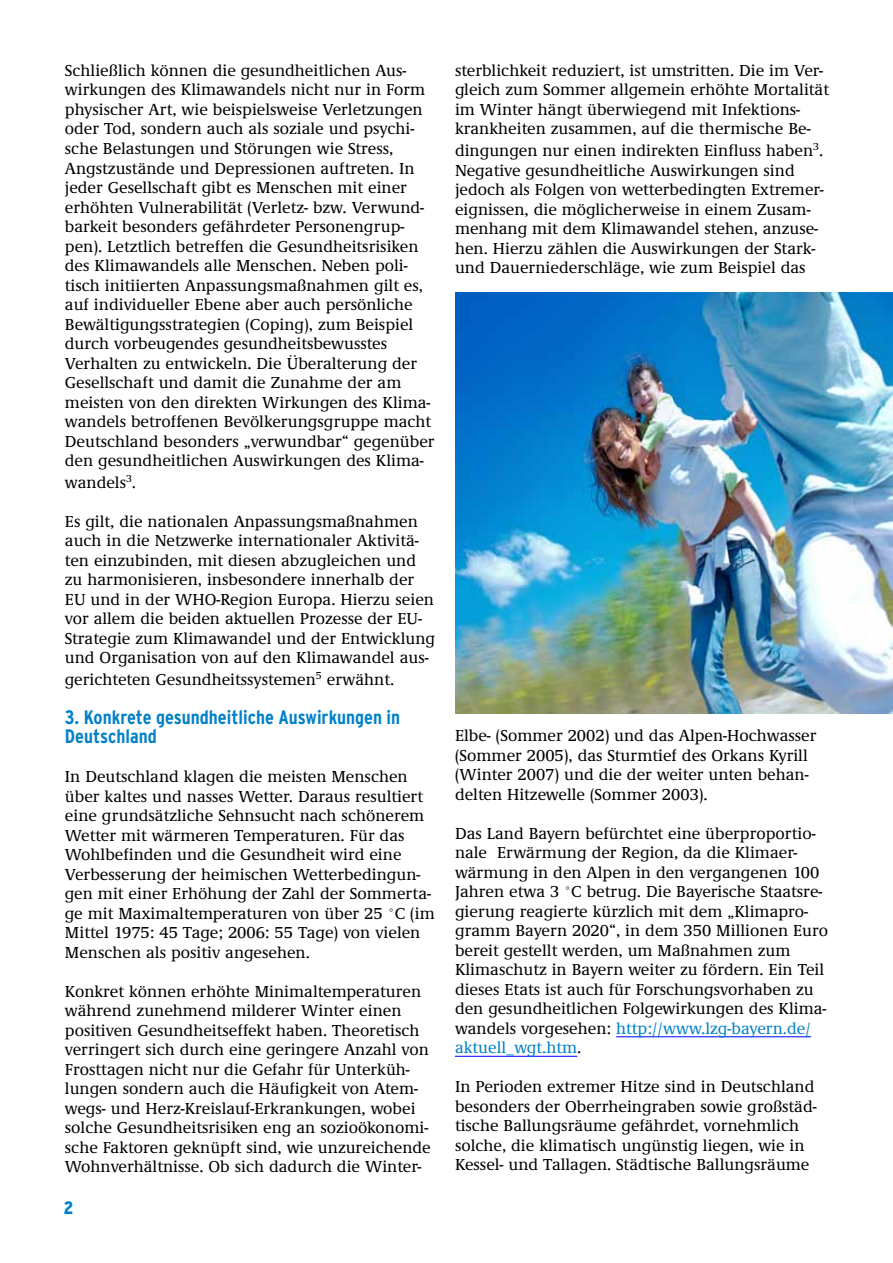
<style>
.page{position:relative;width:893px;height:1263px;background:#fff}
.page>*{position:absolute;margin:0;border:0;box-sizing:border-box;transform-origin:0 0}
.t1{font:700 condensed 19.5px/19.5px "Interstate";color:#0081c7}
.t2{font:900 condensed 18px "Interstate";color:#0083cc}
.t3{font:500 16.5px/19.5px "Demos EF";color:#000}
.s1{color:#0081c7}
</style>
<div class="page">
<hr style="left:616px;top:1036px;width:195px;height:1px;background:#00f">
<hr style="left:455px;top:1056px;width:122px;height:1px;background:#00f">
<img style="left:455px;top:292px;width:438px;height:421px">
<p class="t3" style="left:65px;top:61px;width:371px">Schließlich können die gesundheitlichen Aus&shy;wirkungen des Klimawandels nicht nur in Form physischer Art, wie beispielsweise Verletzungen oder Tod, sondern auch als soziale und psychi&shy;sche Belastungen und Störungen wie Stress, Angstzustände und Depressionen auftreten. In jeder Gesellschaft gibt es Menschen mit einer erhöhten Vulnerabilität (Verletz- bzw. Verwund&shy;barkeit besonders gefährdeter Personengrup&shy;pen). Letztlich betreffen die Gesundheitsrisiken des Klimawandels alle Menschen. Neben poli&shy;tisch initiierten Anpassungsmaßnahmen gilt es, auf individueller Ebene aber auch persönliche Bewältigungsstrategien (Coping), zum Beispiel durch vorbeugendes gesundheitsbewusstes Verhalten zu entwickeln. Die Überalterung der Gesellschaft und damit die Zunahme der am meisten von den direkten Wirkungen des Klima&shy;wandels betroffenen Bevölkerungsgruppe macht Deutschland besonders „verwundbar“ gegenüber den gesundheitlichen Auswirkungen des Klima-</p>
<p class="t3" style="left:65px;top:473px;width:73px">wandels<sup>3</sup>.</p>
<p class="t3" style="left:65px;top:512px;width:372px">Es gilt, die nationalen Anpassungsmaßnahmen auch in die Netzwerke internationaler Aktivitä&shy;ten einzubinden, mit diesen abzugleichen und zu harmonisieren, insbesondere innerhalb der EU und in der WHO-Region Europa. Hierzu seien vor allem die beiden aktuellen Prozesse der EU-Strategie zum Klimawandel und der Entwicklung und Organisation von auf den Klimawandel aus-</p>
<p class="t3" style="left:65px;top:670px;width:331px">gerichteten Gesundheitssystemen<sup>5</sup> erwähnt.</p>
<p class="t1" style="left:65px;top:707px;width:337px">3. Konkrete gesundheitliche Auswirkungen in<br>Deutschland</p>
<p class="t3" style="left:65px;top:767px;width:371px">In Deutschland klagen die meisten Menschen über kaltes und nasses Wetter. Daraus resultiert eine grundsätzliche Sehnsucht nach schönerem Wetter mit wärmeren Temperaturen. Für das Wohlbefinden und die Gesundheit wird eine Verbesserung der heimischen Wetterbedingun&shy;gen mit einer Erhöhung der Zahl der Sommerta&shy;ge mit Maximaltemperaturen von über 25 °C (im Mittel 1975: 45 Tage; 2006: 55 Tage) von vielen Menschen als positiv angesehen.</p>
<p class="t3" style="left:65px;top:982px;width:367px">Konkret können erhöhte Minimaltemperaturen während zunehmend milderer Winter einen positiven Gesundheitseffekt haben. Theoretisch verringert sich durch eine geringere Anzahl von Frosttagen nicht nur die Gefahr für Unterküh&shy;lungen sondern auch die Häufigkeit von Atem&shy;wegs- und Herz-Kreislauf-Erkrankungen, wobei solche Gesundheitsrisiken eng an sozioökonomi&shy;sche Faktoren geknüpft sind, wie unzureichende Wohnverhältnisse. Ob sich dadurch die Winter-</p>
<p class="t2" style="left:64px;top:1197px;width:11px">2</p>
<p class="t3" style="left:455px;top:61px;width:376px">sterblichkeit reduziert, ist umstritten. Die im Ver&shy;gleich zum Sommer allgemein erhöhte Mortalität im Winter hängt überwiegend mit Infektions&shy;krankheiten zusammen, auf die thermische Be-</p>
<p class="t3" style="left:455px;top:141px;width:370px">dingungen nur einen indirekten Einfluss haben<sup>3</sup>.<br>Negative gesundheitliche Auswirkungen sind jedoch als Folgen von wetterbedingten Extremer&shy;eignissen, die möglicherweise in einem Zusam&shy;menhang mit dem Klimawandel stehen, anzuse&shy;hen. Hierzu zählen die Auswirkungen der Stark&shy;und Dauerniederschläge, wie zum Beispiel das</p>
<p class="t3" style="left:455px;top:726px;width:363px">Elbe- (Sommer 2002) und das Alpen-Hochwasser (Sommer 2005), das Sturmtief des Orkans Kyrill (Winter 2007) und die der weiter unten behan&shy;delten Hitzewelle (Sommer 2003).</p>
<p class="t3" style="left:455px;top:824px;width:375px">Das Land Bayern befürchtet eine überproportio&shy;nale Erwärmung der Region, da die Klimaer&shy;wärmung in den Alpen in den vergangenen 100<br>Jahren etwa 3 °C betrug. Die Bayerische Staatsre&shy;gierung reagierte kürzlich mit dem „Klimapro&shy;gramm Bayern 2020“, in dem 350 Millionen Euro bereit gestellt werden, um Maßnahmen zum Klimaschutz in Bayern weiter zu fördern. Ein Teil dieses Etats ist auch für Forschungsvorhaben zu den gesundheitlichen Folgewirkungen des Klima&shy;wandels vorgesehen: <span class="s1">http://www.lzg-bayern.de/ aktuell_wgt.htm</span>.</p>
<p class="t3" style="left:455px;top:1077px;width:363px">In Perioden extremer Hitze sind in Deutschland besonders der Oberrheingraben sowie großstäd&shy;tische Ballungsräume gefährdet, vornehmlich solche, die klimatisch ungünstig liegen, wie in Kessel- und Tallagen. Städtische Ballungsräume</p>
</div>
